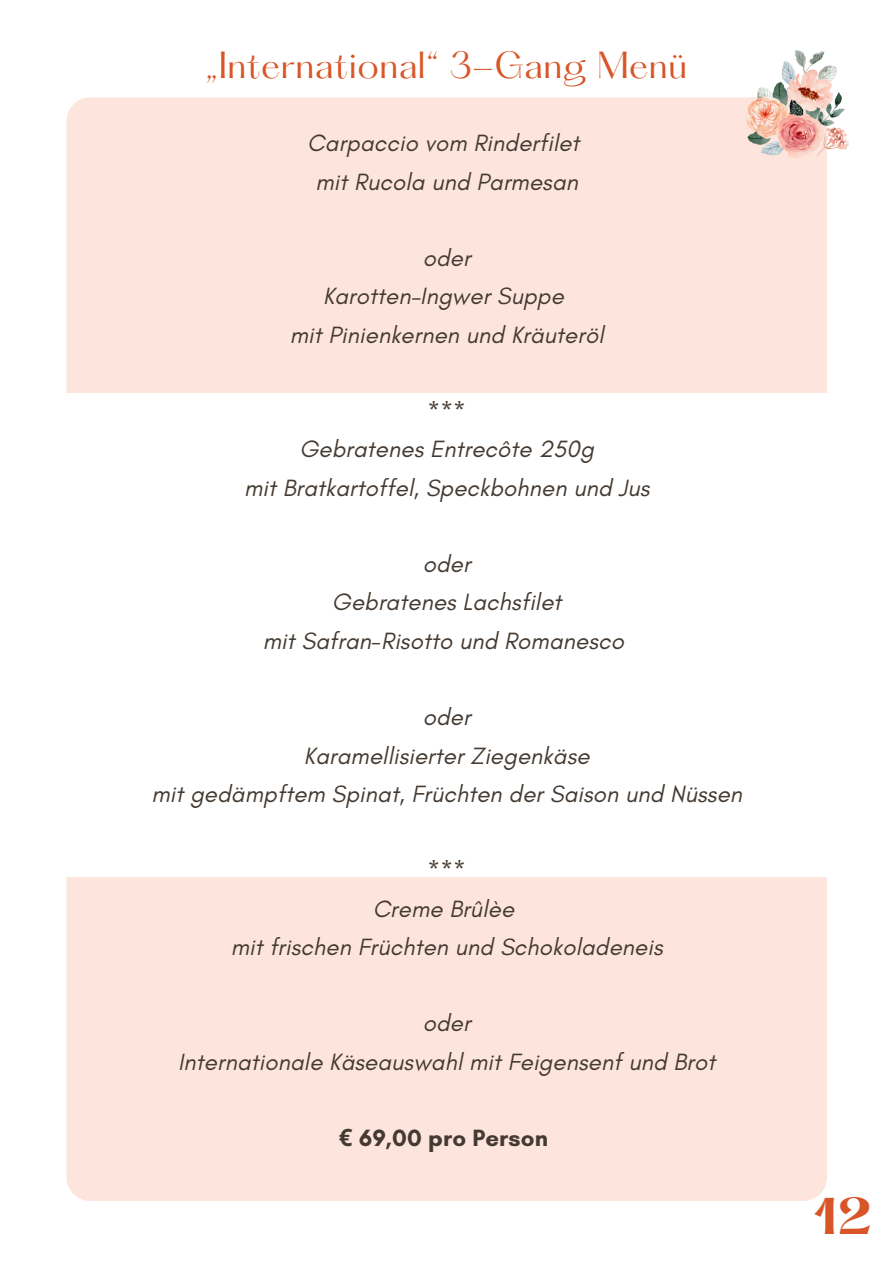
<style>
.page{position:relative;width:893px;height:1264px;background:#fff}
.page>*{position:absolute;margin:0;border:0;box-sizing:border-box;transform-origin:0 0}
.t1{font:700 45.15px "Hatton";color:#d85528}
.t2{font:33px "Hatton";letter-spacing:.01em;color:#d85528}
.t3{font:italic 24px "Glacial Indifference";letter-spacing:.005em;color:#443a31}
.t4{font:700 24px "Glacial Indifference";letter-spacing:.005em;color:#443a31}
.s1{font-family:"Noto Sans"}
</style>
<div class="page">
<div style="left:66px;top:97px;width:760px;height:1103px;background:#fde5dd;border-radius:24px"></div>
<div style="left:0;top:393px;width:892px;height:483px;background:#fff"></div>
<img style="left:746px;top:50px;width:102px;height:107px">
<p class="t2" style="left:205px;top:50px;width:483px">„International“ 3-Gang Menü</p>
<p class="t3" style="left:307px;top:128px;width:274px">Carpaccio vom Rinderfilet</p>
<p class="t3" style="left:315px;top:167px;width:264px">mit Rucola und Parmesan</p>
<p class="t3" style="left:423px;top:243px;width:49px">oder</p>
<p class="t3" style="left:323px;top:281px;width:242px">Karotten–Ingwer Suppe</p>
<p class="t3" style="left:290px;top:320px;width:315px">mit Pinienkernen und Kräuteröl</p>
<p class="t3" style="left:427px;top:396px;width:40px">***</p>
<p class="t3" style="left:299px;top:434px;width:296px">Gebratenes Entrecôte 250g</p>
<p class="t3" style="left:244px;top:473px;width:407px">mit Bratkartoffel, Speckbohnen und Jus</p>
<p class="t3" style="left:423px;top:549px;width:49px">oder</p>
<p class="t3" style="left:332px;top:587px;width:231px">Gebratenes Lachsfilet</p>
<p class="t3" style="left:263px;top:626px;width:363px">mit Safran-Risotto und Romanesco</p>
<p class="t3" style="left:423px;top:702px;width:49px">oder</p>
<p class="t3" style="left:304px;top:740px;width:287px">Karamellisierter Ziegenkäse</p>
<p class="t3" style="left:151px;top:779px;width:592px">mit gedämpftem Spinat, Früchten der Saison und Nüssen</p>
<p class="t3" style="left:427px;top:855px;width:40px">***</p>
<p class="t3" style="left:372px;top:893px;width:143px">Creme Brûlèe</p>
<p class="t3" style="left:231px;top:932px;width:433px">mit frischen Früchten und Schokoladeneis</p>
<p class="t3" style="left:423px;top:1008px;width:49px">oder</p>
<p class="t3" style="left:178px;top:1046px;width:538px">Internationale Käseauswahl mit Feigensenf und Brot</p>
<p class="t4" style="left:339px;top:1123px;width:211px"><span class="s1">€</span> 69,00 pro Person</p>
<p class="t1" style="left:813px;top:1195px;width:60px">12</p>
</div>
